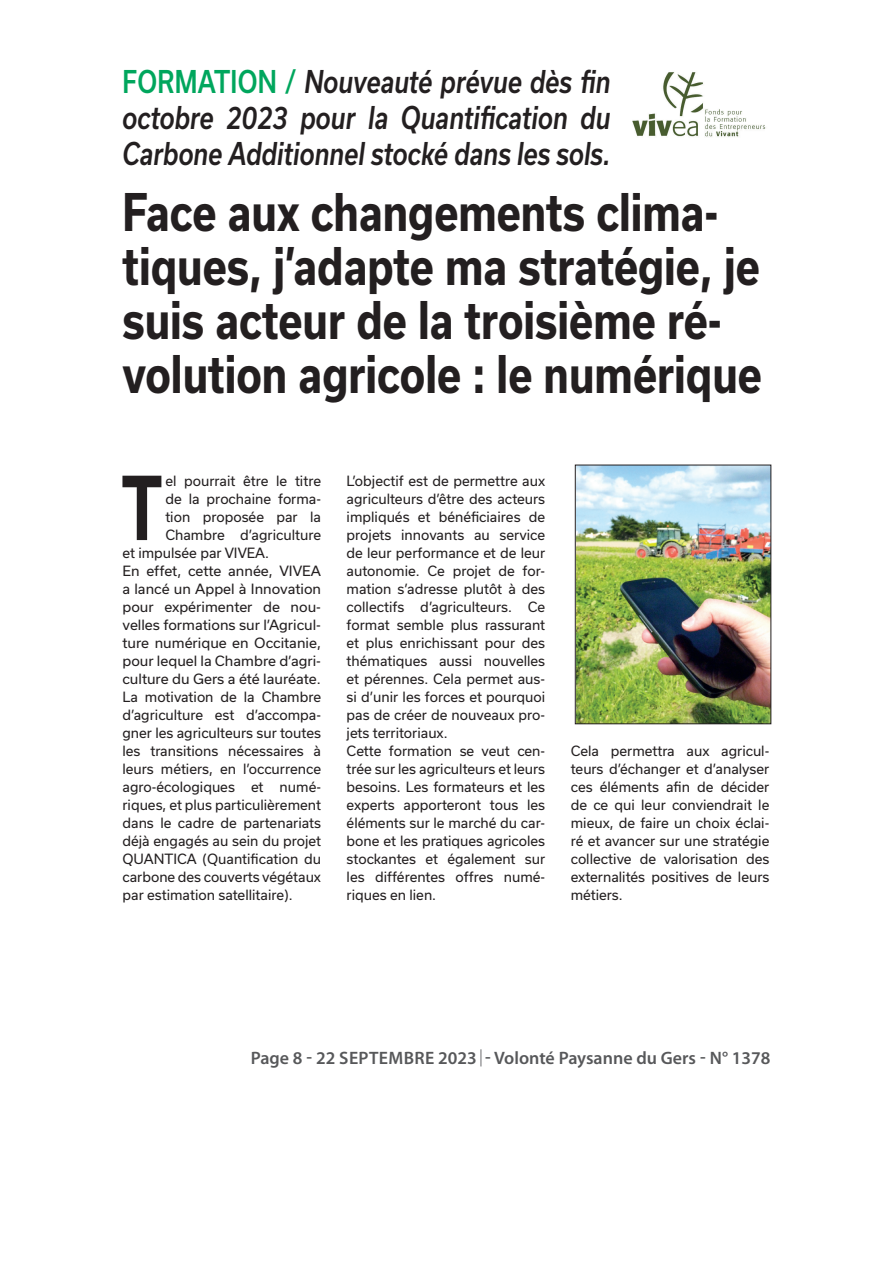
<style>
.page{position:relative;width:893px;height:1263px;background:#fff}
.page>*{position:absolute;margin:0;border:0;box-sizing:border-box;transform-origin:0 0}
.t1{font:700 83.85px "Usual";color:#231f20;scale:.7 1}
.t2{font:700 49.5px/54px "Usual";color:#231f20;scale:.82 1}
.t3{font:italic 500 30px/36px "Usual";color:#231f20;text-align:justify;scale:.8 1}
.t4{font:600 18px "Myriad Pro";color:#57585a}
.t5{font:13.5px/18px "Usual";color:#231f20}
.s1{font-style:normal;color:#00a65d}
</style>
<div class="page">
<svg style="left:481px;top:1049px;width:1px;height:17px"></svg>
<img style="left:632px;top:72px;width:134px;height:65px">
<img style="left:577px;top:467px;width:192px;height:255px">
<div style="left:575px;top:465px;width:196px;height:259px;border:1px solid #231f20"></div>
<h3 class="t3" style="left:122px;top:63px;width:612px"><span class="s1">FORMATION /</span> Nouveauté prévue dès fin octobre 2023 pour la Quantification du Carbone Additionnel stocké dans les sols.</h3>
<h2 class="t2" style="left:122px;top:186px;width:781px">Face aux changements clima&shy;tiques, j’adapte ma stratégie, je suis acteur de la troisième ré&shy;volution agricole : le numérique</h2>
<h1 class="t1" style="left:121px;top:460px;width:60px">T</h1>
<p class="t5" style="left:165px;top:472px;width:157px">el pourrait être le titre</p>
<p class="t5" style="left:165px;top:490px;width:157px">de la prochaine forma-</p>
<p class="t5" style="left:165px;top:508px;width:157px">tion proposée par la</p>
<p class="t5" style="left:165px;top:526px;width:157px">Chambre d’agriculture</p>
<p class="t5" style="left:122px;top:544px;width:148px">et impulsée par VIVEA.</p>
<p class="t5" style="left:122px;top:562px;width:200px">En effet, cette année, VIVEA</p>
<p class="t5" style="left:122px;top:580px;width:200px">a lancé un Appel à Innovation</p>
<p class="t5" style="left:122px;top:598px;width:200px">pour expérimenter de nou-</p>
<p class="t5" style="left:122px;top:616px;width:200px">velles formations sur l’Agricul-</p>
<p class="t5" style="left:122px;top:634px;width:200px">ture numérique en Occitanie,</p>
<p class="t5" style="left:122px;top:652px;width:200px">pour lequel la Chambre d’agri-</p>
<p class="t5" style="left:122px;top:670px;width:200px">culture du Gers a été lauréate.</p>
<p class="t5" style="left:122px;top:688px;width:200px">La motivation de la Chambre</p>
<p class="t5" style="left:122px;top:706px;width:200px">d’agriculture est d’accompa-</p>
<p class="t5" style="left:122px;top:724px;width:200px">gner les agriculteurs sur toutes</p>
<p class="t5" style="left:122px;top:742px;width:200px">les transitions nécessaires à</p>
<p class="t5" style="left:122px;top:760px;width:200px">leurs métiers, en l’occurrence</p>
<p class="t5" style="left:122px;top:778px;width:200px">agro-écologiques et numé-</p>
<p class="t5" style="left:122px;top:796px;width:200px">riques, et plus particulièrement</p>
<p class="t5" style="left:122px;top:814px;width:200px">dans le cadre de partenariats</p>
<p class="t5" style="left:122px;top:832px;width:200px">déjà engagés au sein du projet</p>
<p class="t5" style="left:122px;top:850px;width:200px">QUANTICA (Quantification du</p>
<p class="t5" style="left:122px;top:868px;width:200px">carbone des couverts végétaux</p>
<p class="t5" style="left:122px;top:886px;width:172px">par estimation satellitaire).</p>
<p class="t5" style="left:347px;top:472px;width:200px">L’objectif est de permettre aux agriculteurs d’être des acteurs impliqués et bénéficiaires de projets innovants au service de leur performance et de leur autonomie. Ce projet de for&shy;mation s’adresse plutôt à des collectifs d’agriculteurs. Ce format semble plus rassurant et plus enrichissant pour des thématiques aussi nouvelles et pérennes. Cela permet aus&shy;si d’unir les forces et pourquoi pas de créer de nouveaux pro&shy;jets territoriaux.<br>Cette formation se veut cen&shy;trée sur les agriculteurs et leurs besoins. Les formateurs et les experts apporteront tous les éléments sur le marché du car&shy;bone et les pratiques agricoles stockantes et également sur les différentes offres numé&shy;riques en lien.</p>
<p class="t5" style="left:571px;top:742px;width:200px;text-align:justify">Cela permettra aux agricul&shy;teurs d’échanger et d’analyser ces éléments afin de décider de ce qui leur conviendrait le mieux, de faire un choix éclai&shy;ré et avancer sur une stratégie collective de valorisation des externalités positives de leurs métiers.</p>
<h3 class="t4" style="left:251px;top:1047px;width:521px">Page 8 - 22 SEPTEMBRE 2023 - Volonté Paysanne du Gers - N° 1378</h3>
</div>
